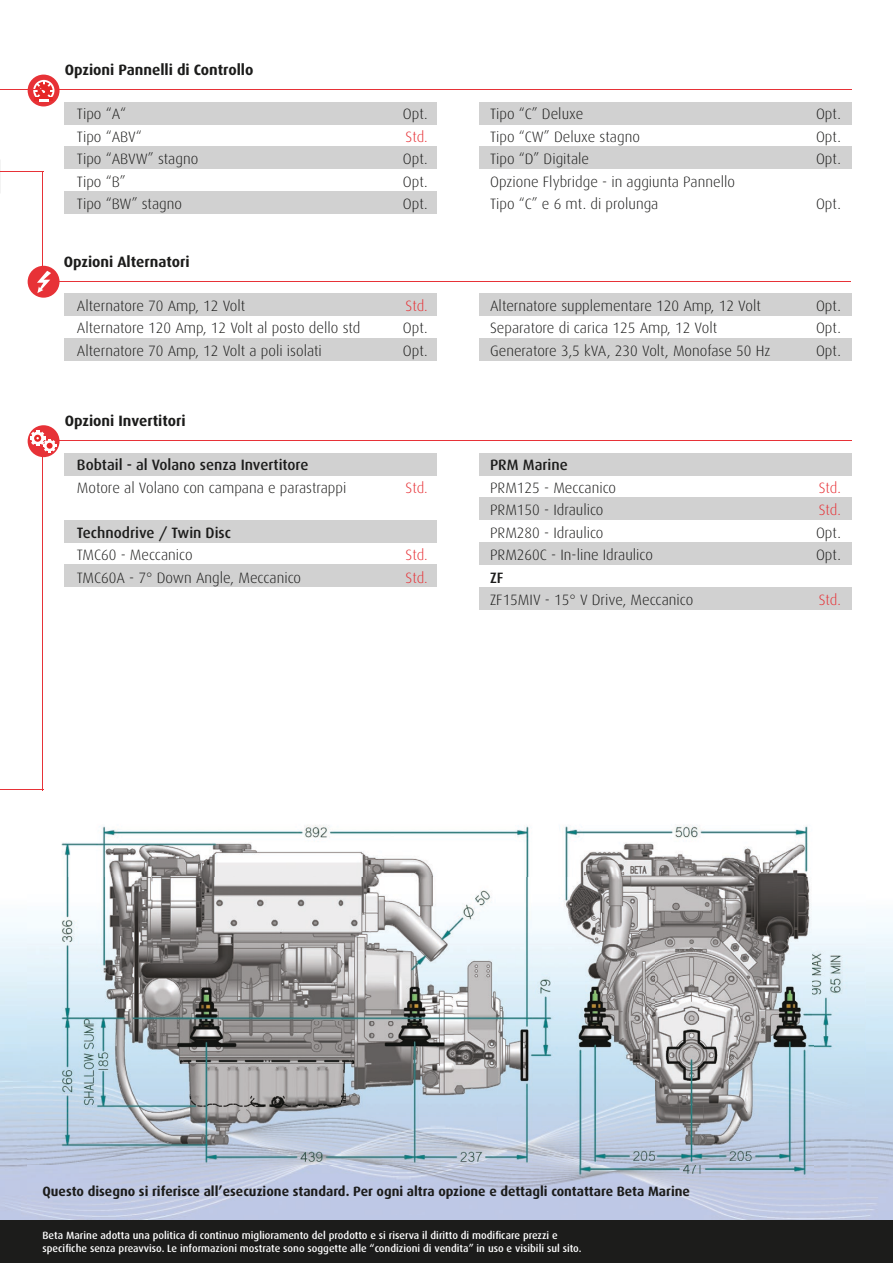
<style>
.page{position:relative;width:893px;height:1263px;background:#fff}
.page>*{position:absolute;margin:0;border:0;box-sizing:border-box;transform-origin:0 0}
.t1{font:300 15px/22.5px "Dax";color:#1c1c1b}
.t2{font:500 15px "Dax";color:#1c1c1b}
.t3{font:700 15px "Dax";color:#1c1c1b}
.t4{font:300 15px "Dax";letter-spacing:-.005em;color:#e73237}
.t5{font:700 13.5px "Dax";color:#1c1c1b}
.t6{font:500 10.5px/12.6px "Dax";color:#fff}
</style>
<div class="page">
<div style="left:0;top:1220px;width:893px;height:43px;background:#1c1c1b"></div>
<img style="left:28px;top:824px;width:837px;height:390px">
<hr style="left:44px;top:89px;width:807px;height:1px;background:#e73237">
<div style="left:65px;top:102px;width:372px;height:22px;background:#d1d1d1"></div>
<div style="left:65px;top:147px;width:372px;height:22px;background:#d1d1d1"></div>
<div style="left:479px;top:102px;width:372px;height:22px;background:#d1d1d1"></div>
<div style="left:65px;top:191px;width:372px;height:23px;background:#d1d1d1"></div>
<div style="left:28px;top:75px;width:32px;height:31px;background:#e73237;border-radius:50%"></div>
<svg style="left:33px;top:80px;width:21px;height:21px"></svg>
<svg style="left:34px;top:81px;width:19px;height:21px"></svg>
<div style="left:479px;top:147px;width:372px;height:22px;background:#d1d1d1"></div>
<hr style="left:43px;top:281px;width:807px;height:1px;background:#e73237">
<div style="left:28px;top:266px;width:32px;height:32px;background:#e73237;border-radius:50%"></div>
<svg style="left:37px;top:271px;width:14px;height:22px"></svg>
<div style="left:65px;top:293px;width:372px;height:23px;background:#d1d1d1"></div>
<div style="left:479px;top:293px;width:372px;height:23px;background:#d1d1d1"></div>
<div style="left:65px;top:338px;width:372px;height:22px;background:#d1d1d1"></div>
<div style="left:479px;top:338px;width:372px;height:22px;background:#d1d1d1"></div>
<hr style="left:44px;top:440px;width:807px;height:1px;background:#e73237">
<svg style="left:28px;top:425px;width:32px;height:32px"></svg>
<hr style="left:36px;top:430px;width:3px;height:16px;background:#fff">
<hr style="left:30px;top:437px;width:16px;height:3px;background:#fff">
<svg style="left:31px;top:432px;width:25px;height:20px"></svg>
<div style="left:65px;top:564px;width:372px;height:23px;background:#d1d1d1"></div>
<div style="left:65px;top:453px;width:372px;height:22px;background:#d1d1d1"></div>
<div style="left:65px;top:520px;width:372px;height:22px;background:#d1d1d1"></div>
<div style="left:479px;top:453px;width:372px;height:22px;background:#d1d1d1"></div>
<div style="left:479px;top:497px;width:372px;height:23px;background:#d1d1d1"></div>
<div style="left:479px;top:542px;width:372px;height:22px;background:#d1d1d1"></div>
<div style="left:479px;top:587px;width:372px;height:22px;background:#d1d1d1"></div>
<hr style="left:43px;top:455px;width:1px;height:335px;background:#e73237">
<hr style="left:0;top:789px;width:43px;height:1px;background:#e73237">
<hr style="left:0;top:90px;width:43px;height:1px;background:#e73237">
<hr style="left:43px;top:171px;width:1px;height:104px;background:#e73237">
<hr style="left:0;top:171px;width:43px;height:1px;background:#e73237">
<p class="t3" style="left:65px;top:62px;width:190px">Opzioni Pannelli di Controllo</p>
<p class="t1" style="left:77px;top:103px;width:51px">Tipo “A“</p>
<p class="t1" style="left:403px;top:103px;width:26px">Opt.</p>
<p class="t1" style="left:77px;top:126px;width:66px">Tipo “ABV“</p>
<p class="t4" style="left:406px;top:129px;width:24px">Std.</p>
<p class="t1" style="left:77px;top:148px;width:123px">Tipo “ABVW” stagno</p>
<p class="t1" style="left:403px;top:148px;width:26px">Opt.</p>
<p class="t1" style="left:77px;top:171px;width:50px">Tipo “B”</p>
<p class="t1" style="left:403px;top:171px;width:26px">Opt.</p>
<p class="t1" style="left:77px;top:193px;width:107px">Tipo “BW” stagno</p>
<p class="t1" style="left:403px;top:193px;width:26px">Opt.</p>
<p class="t3" style="left:64px;top:253px;width:127px">Opzioni Alternatori</p>
<p class="t1" style="left:77px;top:294px;width:170px">Alternatore 70 Amp, 12 Volt</p>
<p class="t4" style="left:406px;top:297px;width:24px">Std.</p>
<p class="t1" style="left:77px;top:317px;width:285px">Alternatore 120 Amp, 12 Volt al posto dello std</p>
<p class="t1" style="left:403px;top:317px;width:26px">Opt.</p>
<p class="t1" style="left:77px;top:339px;width:246px">Alternatore 70 Amp, 12 Volt a poli isolati</p>
<p class="t1" style="left:403px;top:339px;width:26px">Opt.</p>
<p class="t3" style="left:65px;top:412px;width:122px">Opzioni Invertitori</p>
<p class="t2" style="left:77px;top:457px;width:233px">Bobtail - al Volano senza Invertitore</p>
<p class="t1" style="left:77px;top:476px;width:271px">Motore al Volano con campana e parastrappi</p>
<p class="t4" style="left:406px;top:479px;width:24px">Std.</p>
<p class="t2" style="left:77px;top:524px;width:156px">Technodrive / Twin Disc</p>
<p class="t1" style="left:77px;top:544px;width:117px">TMC60 - Meccanico</p>
<p class="t4" style="left:406px;top:547px;width:24px">Std.</p>
<p class="t1" style="left:77px;top:566px;width:226px">TMC60A - 7° Down Angle, Meccanico</p>
<p class="t4" style="left:406px;top:569px;width:24px">Std.</p>
<p class="t1" style="left:490px;top:103px;width:95px">Tipo “C” Deluxe</p>
<p class="t1" style="left:816px;top:103px;width:26px">Opt.</p>
<p class="t1" style="left:490px;top:126px;width:151px">Tipo “CW” Deluxe stagno</p>
<p class="t1" style="left:816px;top:126px;width:26px">Opt.</p>
<p class="t1" style="left:490px;top:148px;width:101px">Tipo “D” Digitale</p>
<p class="t1" style="left:816px;top:148px;width:26px">Opt.</p>
<p class="t1" style="left:490px;top:171px;width:247px">Opzione Flybridge - in aggiunta Pannello<br>Tipo “C” e 6 mt. di prolunga</p>
<p class="t1" style="left:816px;top:193px;width:26px">Opt.</p>
<p class="t1" style="left:490px;top:294px;width:272px">Alternatore supplementare 120 Amp, 12 Volt</p>
<p class="t1" style="left:816px;top:294px;width:26px">Opt.</p>
<p class="t1" style="left:490px;top:317px;width:229px">Separatore di carica 125 Amp, 12 Volt</p>
<p class="t1" style="left:816px;top:317px;width:26px">Opt.</p>
<p class="t1" style="left:490px;top:339px;width:282px">Generatore 3,5 kVA, 230 Volt, Monofase 50 Hz</p>
<p class="t1" style="left:816px;top:339px;width:26px">Opt.</p>
<p class="t2" style="left:490px;top:457px;width:79px">PRM Marine</p>
<p class="t1" style="left:490px;top:476px;width:127px">PRM125 - Meccanico</p>
<p class="t4" style="left:819px;top:479px;width:24px">Std.</p>
<p class="t1" style="left:490px;top:499px;width:115px">PRM150 - Idraulico</p>
<p class="t4" style="left:819px;top:502px;width:24px">Std.</p>
<p class="t1" style="left:490px;top:521px;width:115px">PRM280 - Idraulico</p>
<p class="t1" style="left:816px;top:521px;width:26px">Opt.</p>
<p class="t1" style="left:490px;top:544px;width:164px">PRM260C - In-line Idraulico</p>
<p class="t1" style="left:816px;top:544px;width:26px">Opt.</p>
<p class="t2" style="left:490px;top:569px;width:15px">ZF</p>
<p class="t1" style="left:490px;top:589px;width:205px">ZF15MIV - 15° V Drive, Meccanico</p>
<p class="t4" style="left:819px;top:592px;width:24px">Std.</p>
<p class="t5" style="left:43px;top:1184px;width:649px">Questo disegno si riferisce all’esecuzione standard. Per ogni altra opzione e dettagli contattare Beta Marine</p>
<p class="t6" style="left:43px;top:1229px;width:540px">Beta Marine adotta una politica di continuo miglioramento del prodotto e si riserva il diritto di modificare prezzi e specifiche senza preavviso. Le informazioni mostrate sono soggette alle “condizioni di vendita” in uso e visibili sul sito.</p>
</div>
